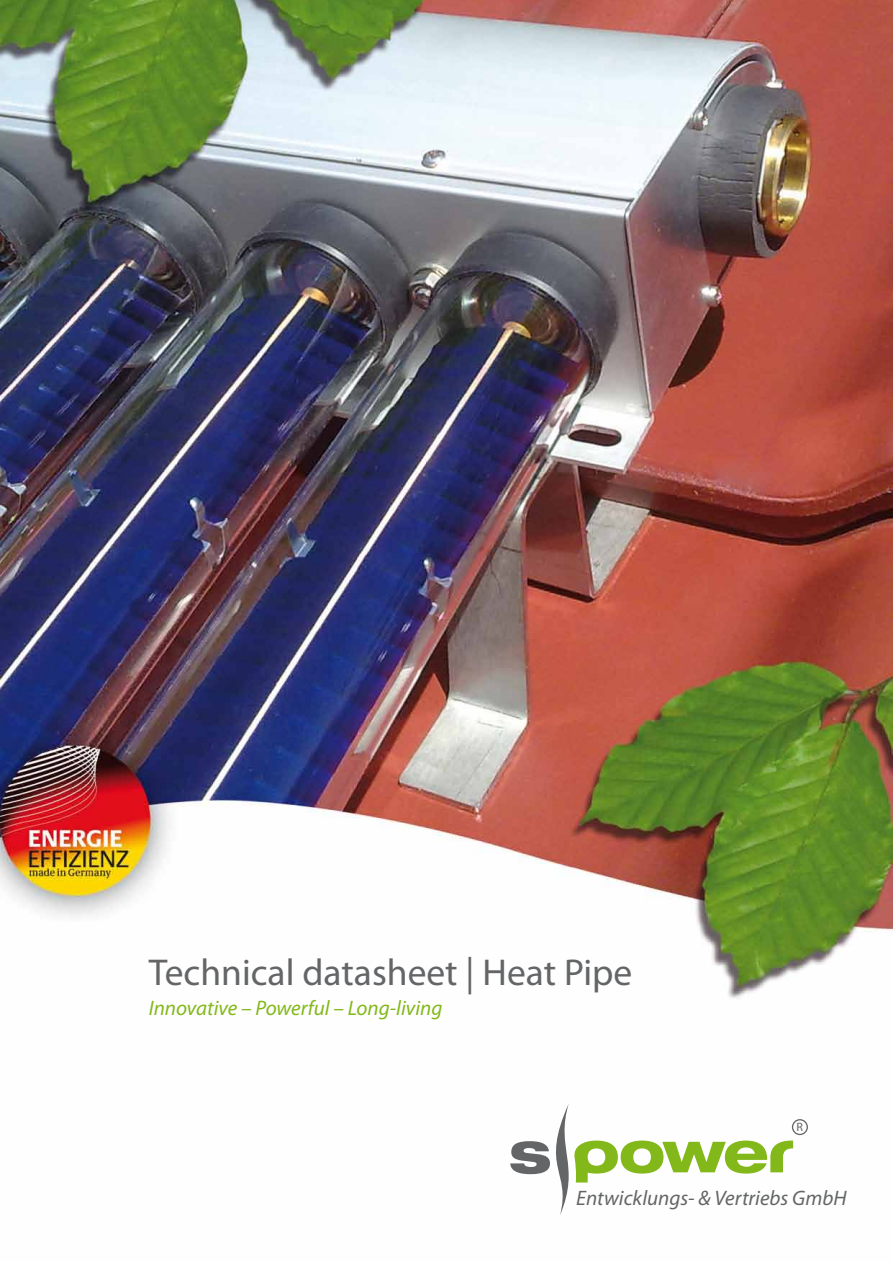
<style>
.page{position:relative;width:893px;height:1263px;background:#fff}
.page>*{position:absolute;margin:0;border:0;box-sizing:border-box;transform-origin:0 0}
.t1{font:37.5px "Myriad Pro";color:#646567}
.t2{font:italic 21px "Myriad Pro";color:#83b81a}
.t3{font:italic 21px "Myriad Pro";color:#646567}
.t4{font:12.15px "Myriad";color:#646567}
</style>
<div class="page">
<img style="left:0;top:0;width:893px;height:1149px">
<svg style="left:510px;top:1103px;width:283px;height:112px"></svg>
<div style="left:792px;top:1119px;width:16px;height:16px;border:1px solid #646567;border-radius:50%"></div>
<h1 class="t1" style="left:149px;top:949px;width:485px">Technical datasheet | Heat Pipe</h1>
<p class="t2" style="left:149px;top:995px;width:295px">Innovative – Powerful – Long-living</p>
<p class="t4" style="left:797px;top:1121px;width:8px">R</p>
<p class="t3" style="left:576px;top:1185px;width:272px">Entwicklungs- &amp; Vertriebs GmbH</p>
</div>
